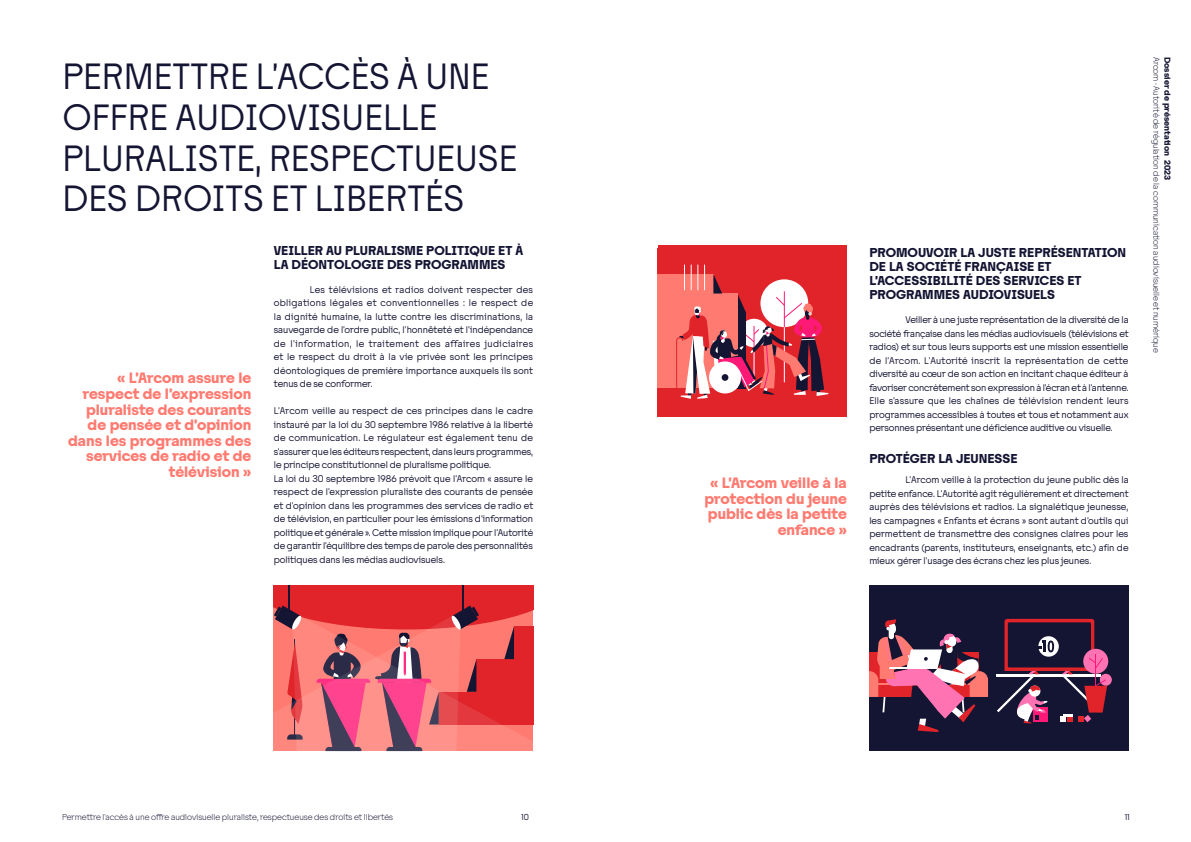
<style>
.page{position:relative;width:1191px;height:842px;background:#fff}
.page>*{position:absolute;margin:0;border:0;box-sizing:border-box;transform-origin:0 0}
.t1{font:34px/40.8px "Tosh";color:#141433}
.t2{font:700 14px/15.6px "Tosh";color:#ff7a70;text-align:right}
.t3{font:700 12px/14px "Tosh";color:#141433}
.t4{font:9px/13.5px "Tosh";color:#141433;text-align:justify}
.t5{font:300 8px "Tosh";color:#141433}
.t6{font:700 8px "Tosh";color:#141433}
.t7{font:8px "Tosh";color:#141433}
</style>
<div class="page">
<svg style="left:274px;top:585px;width:259px;height:166px;background:#dd565d"></svg>
<div style="left:869px;top:585px;width:259px;height:166px;background:#141433"></div>
<div style="left:1099px;top:674px;width:12px;height:12px;background:#ff73b2;border-radius:50%"></div>
<svg style="left:996px;top:619px;width:111px;height:104px"></svg>
<svg style="left:869px;top:619px;width:119px;height:113px"></svg>
<div style="left:658px;top:245px;width:189px;height:172px;background:#e02429"></div>
<div style="left:658px;top:294px;width:79px;height:94px;background:#ff7a70"></div>
<div style="left:658px;top:274px;width:55px;height:20px;background:#ff7a70"></div>
<svg style="left:676px;top:265px;width:153px;height:134px"></svg>
<h1 class="t1" style="left:62px;top:56px;width:456px">PERMETTRE L’ACCÈS À UNE<br>OFFRE AUDIOVISUELLE<br>PLURALISTE, RESPECTUEUSE<br>DES DROITS ET LIBERTÉS</h1>
<h3 class="t3" style="left:274px;top:244px;width:251px">VEILLER AU PLURALISME POLITIQUE ET À<br>LA DÉONTOLOGIE DES PROGRAMMES</h3>
<p class="t4" style="left:274px;top:283px;width:261px;text-indent:36px">Les télévisions et radios doivent respecter des obligations légales et conventionnelles : le respect de la dignité humaine, la lutte contre les discriminations, la sauvegarde de l’ordre public, l’honnêteté et l’indépendance de l’information, le traitement des affaires judiciaires et le respect du droit à la vie privée sont les principes déontologiques de première importance auxquels ils sont tenus de se conformer.</p>
<p class="t4" style="left:274px;top:404px;width:261px;text-align:left">L’Arcom veille au respect de ces principes dans le cadre instauré par la loi du 30 septembre 1986 relative à la liberté de communication. Le régulateur est également tenu de s’assurer que les éditeurs respectent, dans leurs programmes, le principe constitutionnel de pluralisme politique.<br>La loi du 30 septembre 1986 prévoit que l’Arcom « assure le respect de l’expression pluraliste des courants de pensée et d’opinion dans les programmes des services de radio et de télévision, en particulier pour les émissions d’information politique et générale ». Cette mission implique pour l’Autorité de garantir l’équilibre des temps de parole des personnalités politiques dans les médias audiovisuels.</p>
<h2 class="t2" style="left:68px;top:370px;width:185px">« L’Arcom assure le respect de l’expression pluraliste des courants de pensée et d’opinion dans les programmes des services de radio et de télévision »</h2>
<h2 class="t2" style="left:704px;top:475px;width:144px">« L’Arcom veille à la protection du jeune public dès la petite enfance »</h2>
<h3 class="t3" style="left:869px;top:245px;width:258px">PROMOUVOIR LA JUSTE REPRÉSENTATION<br>DE LA SOCIÉTÉ FRANÇAISE ET<br>L’ACCESSIBILITÉ DES SERVICES ET<br>PROGRAMMES AUDIOVISUELS</h3>
<p class="t4" style="left:869px;top:313px;width:261px;text-indent:36px">Veiller à une juste représentation de la diversité de la société française dans les médias audiovisuels (télévisions et radios) et sur tous leurs supports est une mission essentielle de l’Arcom. L’Autorité inscrit la représentation de cette diversité au cœur de son action en incitant chaque éditeur à favoriser concrètement son expression à l’écran et à l’antenne.<br>Elle s’assure que les chaînes de télévision rendent leurs programmes accessibles à toutes et tous et notamment aux personnes présentant une déficience auditive ou visuelle.</p>
<h3 class="t3" style="left:869px;top:452px;width:150px">PROTÉGER LA JEUNESSE</h3>
<p class="t4" style="left:869px;top:473px;width:261px;text-indent:36px">L’Arcom veille à la protection du jeune public dès la petite enfance. L’Autorité agit régulièrement et directement auprès des télévisions et radios. La signalétique jeunesse, les campagnes « Enfants et écrans » sont autant d’outils qui permettent de transmettre des consignes claires pour les encadrants (parents, instituteurs, enseignants, etc.) afin de mieux gérer l’usage des écrans chez les plus jeunes.</p>
<p class="t5" style="left:1161px;top:57px;width:298px;rotate:90deg">Arcom - Autorité de régulation de la communication audiovisuelle et numérique</p>
<p class="t6" style="left:1173px;top:57px;width:125px;rotate:90deg">Dossier de présentation 2023</p>
<p class="t5" style="left:62px;top:811px;width:332px">Permettre l’accès à une offre audiovisuelle pluraliste, respectueuse des droits et libertés</p>
<p class="t7" style="left:521px;top:811px;width:9px">10</p>
<p class="t7" style="left:1124px;top:811px;width:7px">11</p>
</div>
